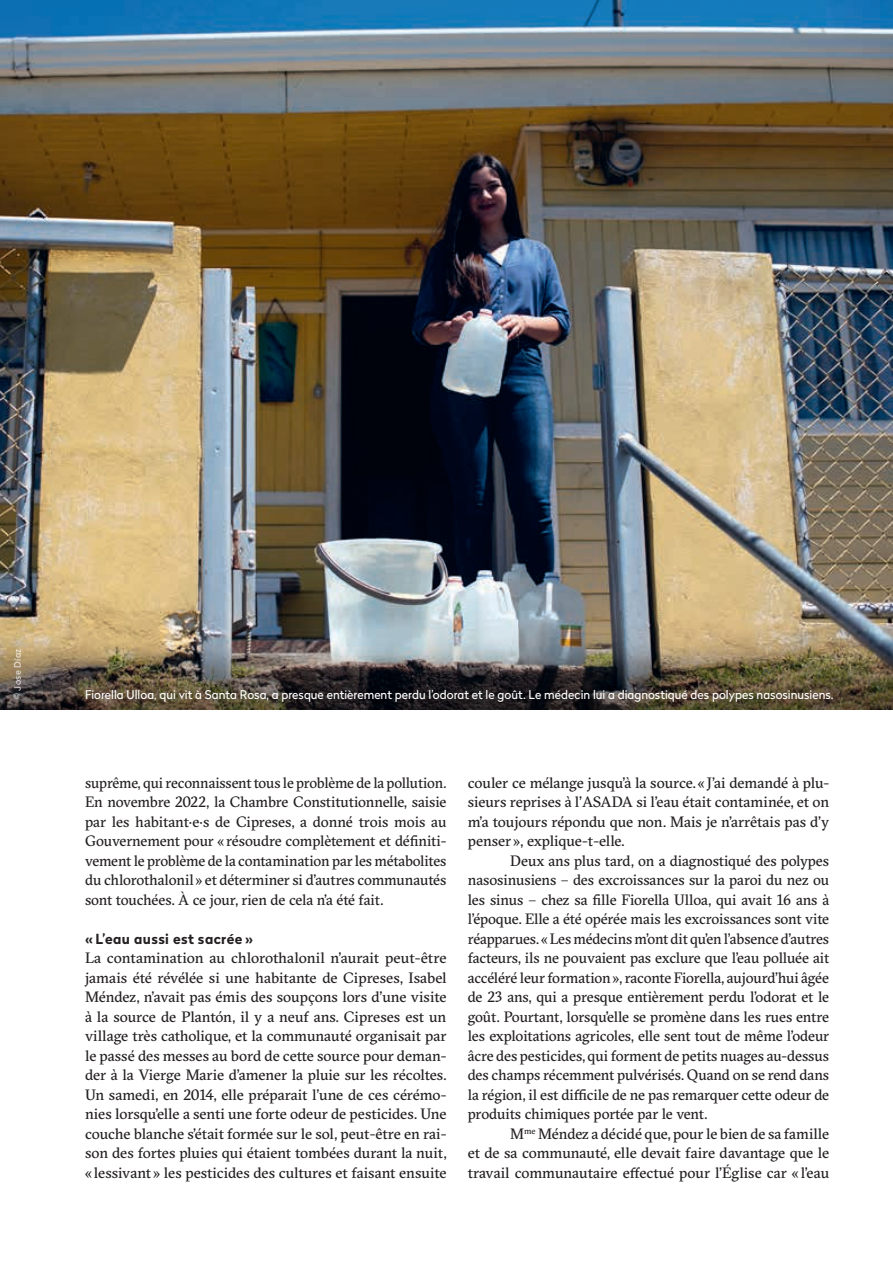
<style>
.page{position:relative;width:893px;height:1263px;background:#fff}
.page>*{position:absolute;margin:0;border:0;box-sizing:border-box;transform-origin:0 0}
.t1{font:15px/19.5px "GT Sectra";letter-spacing:-.005em;color:#231f20;text-align:justify}
.t2{font:15px/19.5px "GT Sectra";letter-spacing:-.005em;color:#231f20;text-align:justify;scale:.96 1}
.t3{font:700 13.8px "Radikal";letter-spacing:.03em;color:#231f20}
.t4{font:12px "Radikal";color:#fff}
.t5{font:9px "Radikal";letter-spacing:.03em;color:#fff}
</style>
<div class="page">
<img style="left:0;top:0;width:893px;height:620px">
<img style="left:1px;top:620px;width:892px;height:90px">
<svg style="left:0;top:620px;width:1px;height:90px"></svg>
<p class="t5" style="left:9px;top:699px;width:52px;rotate:-90deg">© Jose Díaz</p>
<p class="t5" style="left:11px;top:699px;width:52px;rotate:-90deg">© Jose Díaz</p>
<p class="t4" style="left:85px;top:686px;width:750px">Fiorella Ulloa, qui vit à Santa Rosa, a presque entièrement perdu l’odorat et le goût. Le médecin lui a diagnostiqué des polypes nasosinusiens.</p>
<p class="t2" style="left:85px;top:773px;width:378px">suprême, qui reconnaissent tous le problème de la pollution.<br>En novembre 2022, la Chambre Constitutionnelle, saisie par les habitant∙e∙s de Cipreses, a donné trois mois au Gouvernement pour « résoudre complètement et définiti&shy;vement le problème de la contamination par les métabolites du chlorothalonil » et déterminer si d’autres communautés sont touchées. À ce jour, rien de cela n’a été fait.</p>
<p class="t3" style="left:85px;top:929px;width:170px">« L’eau aussi est sacrée »</p>
<p class="t1" style="left:85px;top:948px;width:363px">La contamination au chlorothalonil n’aurait peut-être jamais été révélée si une habitante de Cipreses, Isabel Méndez, n’avait pas émis des soupçons lors d’une visite à la source de Plantón, il y a neuf ans. Cipreses est un village très catholique, et la communauté organisait par le passé des messes au bord de cette source pour deman&shy;der à la Vierge Marie d’amener la pluie sur les récoltes.<br>Un samedi, en 2014, elle préparait l’une de ces cérémo&shy;nies lorsqu’elle a senti une forte odeur de pesticides. Une couche blanche s’était formée sur le sol, peut-être en rai&shy;son des fortes pluies qui étaient tombées durant la nuit, « lessivant » les pesticides des cultures et faisant ensuite</p>
<p class="t1" style="left:468px;top:773px;width:363px">couler ce mélange jusqu’à la source. « J’ai demandé à plu&shy;sieurs reprises à l’ASADA si l’eau était contaminée, et on m’a toujours répondu que non. Mais je n’arrêtais pas d’y penser », explique-t-elle.</p>
<p class="t1" style="left:468px;top:851px;width:363px;text-indent:43px">Deux ans plus tard, on a diagnostiqué des polypes nasosinusiens – des excroissances sur la paroi du nez ou les sinus – chez sa fille Fiorella Ulloa, qui avait 16 ans à l’époque. Elle a été opérée mais les excroissances sont vite réapparues. «Les médecins m’ont dit qu’en l’absence d’autres facteurs, ils ne pouvaient pas exclure que l’eau polluée ait accéléré leur formation», raconte Fiorella, aujourd’hui âgée de 23 ans, qui a presque entièrement perdu l’odorat et le goût. Pourtant, lorsqu’elle se promène dans les rues entre les exploitations agricoles, elle sent tout de même l’odeur âcre des pesticides, qui forment de petits nuages au-dessus des champs récemment pulvérisés. Quand on se rend dans la région, il est difficile de ne pas remarquer cette odeur de produits chimiques portée par le vent.</p>
<p class="t1" style="left:468px;top:1124px;width:363px;text-indent:43px">M<sup>me</sup> Méndez a décidé que, pour le bien de sa famille et de sa communauté, elle devait faire davantage que le travail communautaire effectué pour l’Église car « l’eau</p>
</div>
